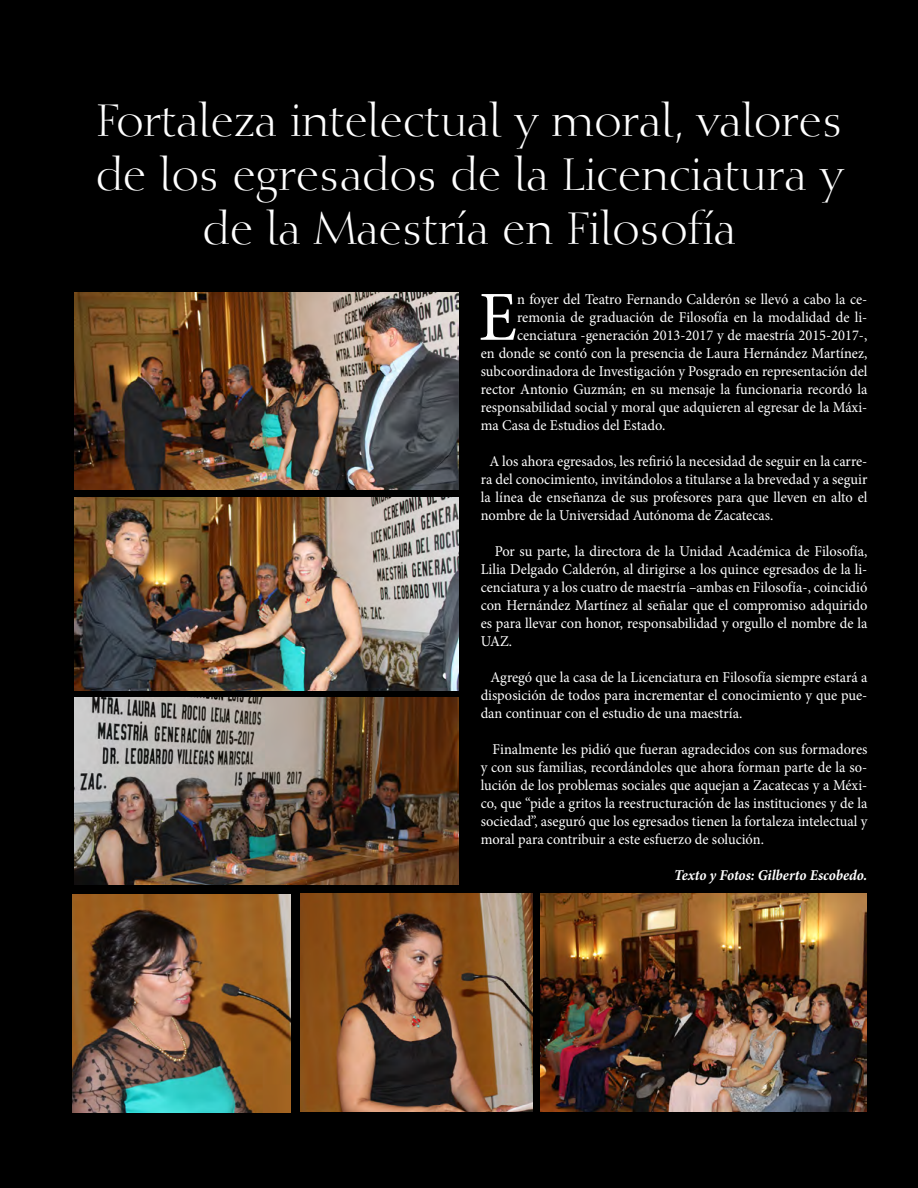
<style>
.page{position:relative;width:918px;height:1188px;background:#fff}
.page>*{position:absolute;margin:0;border:0;box-sizing:border-box;transform-origin:0 0}
.t1{font:70.35px "Minion Pro";color:#fff;scale:.96 1}
.t2{font:45px/54px "Diotima Roman Oldstyle Figures";color:#fff;text-align:center;scale:.96 1}
.t3{font:15px/18px "Minion Pro";color:#fff;text-align:justify;scale:.96 1}
.t4{font:italic 700 15px "Minion Pro";color:#fff;scale:.96 1}
</style>
<div class="page">
<div style="left:1px;top:1px;width:917px;height:1187px;background:#000"></div>
<img style="left:75px;top:698px;width:384px;height:186px">
<img style="left:541px;top:894px;width:326px;height:217px">
<img style="left:300px;top:894px;width:232px;height:217px">
<img style="left:75px;top:497px;width:384px;height:194px">
<img style="left:75px;top:293px;width:384px;height:196px">
<img style="left:72px;top:894px;width:218px;height:218px">
<h2 class="t2" style="left:96px;top:95px;width:780px">Fortaleza intelectual y moral, valores de los egresados de la Licenciatura y de la Maestría en Filosofía</h2>
<h1 class="t1" style="left:479px;top:270px;width:41px">E</h1>
<p class="t3" style="left:517px;top:290px;width:366px">n foyer del Teatro Fernando Calderón se llevó a cabo la ce-</p>
<p class="t3" style="left:517px;top:308px;width:366px">remonia de graduación de Filosofía en la modalidad de li-</p>
<p class="t3" style="left:517px;top:326px;width:366px">cenciatura -generación 2013-2017 y de maestría 2015-2017-,</p>
<p class="t3" style="left:481px;top:344px;width:404px">en donde se contó con la presencia de Laura Hernández Martínez,</p>
<p class="t3" style="left:481px;top:362px;width:404px">subcoordinadora de Investigación y Posgrado en representación del</p>
<p class="t3" style="left:481px;top:380px;width:404px">rector Antonio Guzmán; en su mensaje la funcionaria recordó la</p>
<p class="t3" style="left:481px;top:398px;width:404px">responsabilidad social y moral que adquieren al egresar de la Máxi-</p>
<p class="t3" style="left:481px;top:416px;width:194px">ma Casa de Estudios del Estado.</p>
<p class="t3" style="left:481px;top:452px;width:404px;text-indent:9px">A los ahora egresados, les refirió la necesidad de seguir en la carre&shy;ra del conocimiento, invitándolos a titularse a la brevedad y a seguir la línea de enseñanza de sus profesores para que lleven en alto el nombre de la Universidad Autónoma de Zacatecas.</p>
<p class="t3" style="left:481px;top:542px;width:404px;text-indent:14px">Por su parte, la directora de la Unidad Académica de Filosofía, Lilia Delgado Calderón, al dirigirse a los quince egresados de la li&shy;cenciatura y a los cuatro de maestría –ambas en Filosofía-, coincidió con Hernández Martínez al señalar que el compromiso adquirido es para llevar con honor, responsabilidad y orgullo el nombre de la UAZ.</p>
<p class="t3" style="left:481px;top:668px;width:404px;text-indent:10px">Agregó que la casa de la Licenciatura en Filosofía siempre estará a disposición de todos para incrementar el conocimiento y que pue&shy;dan continuar con el estudio de una maestría.</p>
<p class="t3" style="left:481px;top:740px;width:404px;text-indent:12px">Finalmente les pidió que fueran agradecidos con sus formadores y con sus familias, recordándoles que ahora forman parte de la so&shy;lución de los problemas sociales que aquejan a Zacatecas y a Méxi&shy;co, que “pide a gritos la reestructuración de las instituciones y de la sociedad”, aseguró que los egresados tienen la fortaleza intelectual y moral para contribuir a este esfuerzo de solución.</p>
<p class="t4" style="left:674px;top:864px;width:203px">Texto y Fotos: Gilberto Escobedo.</p>
</div>
